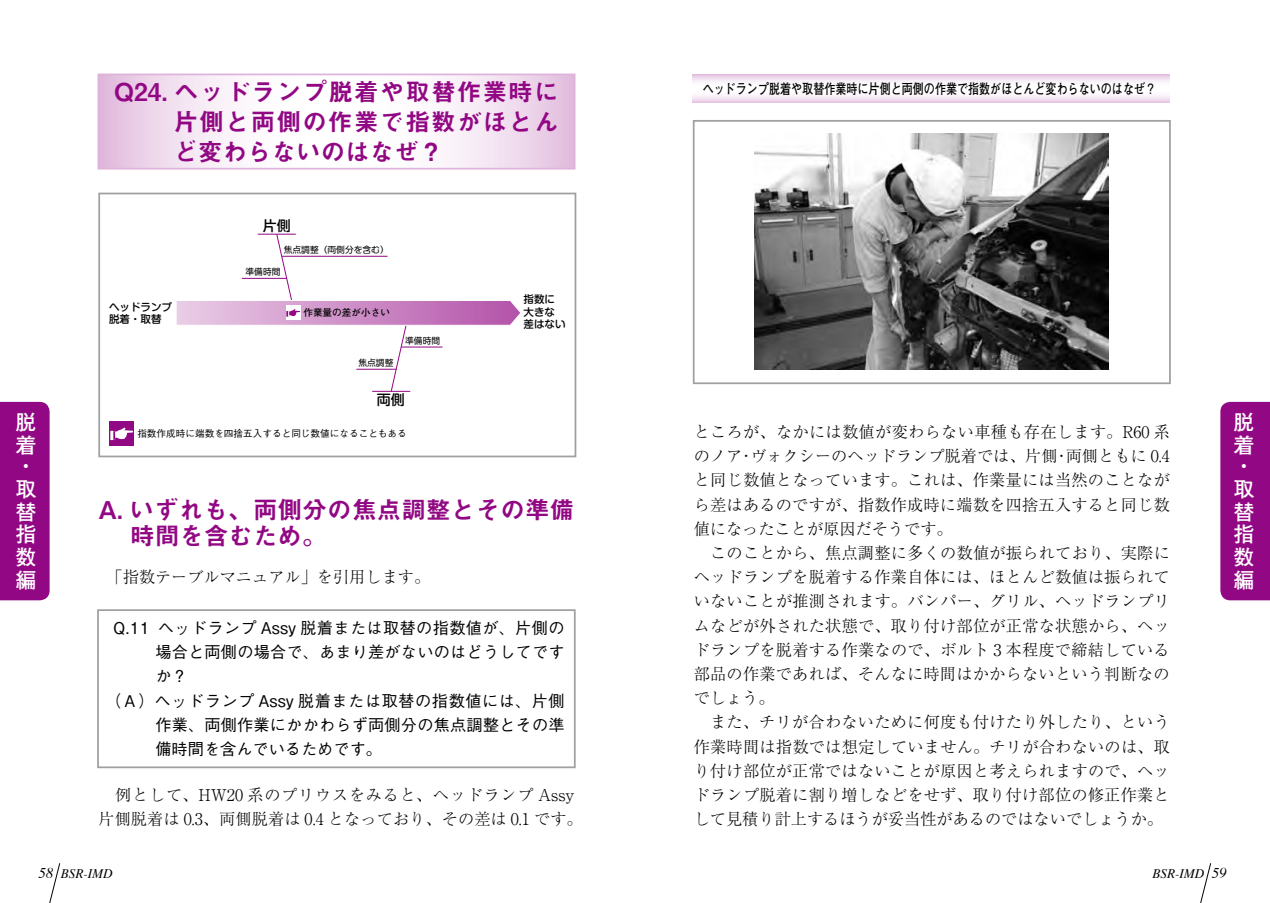
<style>
.page{position:relative;width:1270px;height:903px;background:#fff}
.page>*{position:absolute;margin:0;border:0;box-sizing:border-box;transform-origin:0 0}
.t1{font:24.5px/29.8px "Midashi Go Pro MB31";letter-spacing:.01em;color:#920783}
.t2{font:700 21px/22.6px "Futo Go B101 Pro";color:#fff}
.t3{font:300 16.1px/24.2px "Ryumin Pro";letter-spacing:.015em;color:#000}
.t4{font:500 16.1px "Gothic BBB Pro";letter-spacing:.01em;color:#000}
.t5{font:500 16.1px "Gothic BBB Pro";letter-spacing:.035em;color:#000}
.t6{font:700 14px "Futo Go B101 Pro";color:#000;scale:.79 1}
.t7{font:500 14px "Shin M Go Pro";color:#000}
.t8{font:italic 13.12px "Times";color:#000}
.t9{font:500 10.5px/12.2px "Shin M Go Pro";color:#000}
.t10{font:500 9.62px "Gothic BBB Pro";color:#000}
.t11{font:700 9.62px "Futo Go B101 Pro";color:#000}
.t12{font:8.75px "Shin M Go Pro";color:#000}
.s1{font-size:14.88px}
</style>
<div class="page">
<svg style="left:49px;top:863px;width:11px;height:40px"></svg>
<div style="left:0;top:402px;width:50px;height:198px;background:#920783"></div>
<svg style="left:1200px;top:863px;width:11px;height:40px"></svg>
<div style="left:1220px;top:402px;width:50px;height:198px;background:#920783"></div>
<div style="left:109px;top:421px;width:25px;height:25px;background:#920783"></div>
<svg style="left:110px;top:428px;width:24px;height:12px"></svg>
<svg style="left:176px;top:233px;width:344px;height:159px"></svg>
<div style="left:98px;top:193px;width:478px;height:264px;border:2px solid #9fa0a0"></div>
<svg style="left:101px;top:77px;width:471px;height:90px"></svg>
<div style="left:98px;top:74px;width:477px;height:96px;border:2px solid #deb4da"></div>
<div style="left:97px;top:609px;width:479px;height:159px;border:2px solid #9fa0a0"></div>
<div style="left:693px;top:120px;width:478px;height:264px;border:2px solid #9fa0a0"></div>
<svg style="left:693px;top:74px;width:476px;height:28px"></svg>
<img style="left:755px;top:133px;width:354px;height:236px">
<h1 class="t1" style="left:174px;top:74px;width:387px;text-align:justify;text-indent:-60px">Q24. ヘッドランプ脱着や取替作業時に片側と両側の作業で指数がほとんど変わらないのはなぜ？</h1>
<p class="t7" style="left:263px;top:214px;width:29px">片側</p>
<p class="t12" style="left:284px;top:243px;width:106px">焦点調整（両側分を含む）</p>
<p class="t12" style="left:246px;top:265px;width:36px">準備時間</p>
<p class="t9" style="left:109px;top:299px;width:65px">ヘッドランプ脱着・取替</p>
<p class="t9" style="left:524px;top:292px;width:43px">指数に大きな差はない</p>
<p class="t11" style="left:303px;top:305px;width:88px">作業量の差が小さい</p>
<p class="t12" style="left:358px;top:356px;width:36px">焦点調整</p>
<p class="t12" style="left:405px;top:334px;width:36px">準備時間</p>
<h2 class="t2" style="left:16px;top:408px;width:22px">脱着・取替指数編</h2>
<p class="t7" style="left:377px;top:388px;width:29px">両側</p>
<p class="t10" style="left:137px;top:426px;width:271px">指数作成時に端数を四捨五入すると同じ数値になることもある</p>
<h1 class="t1" style="left:131px;top:493px;width:445px;line-height:26.1px;text-indent:-32px">A. いずれも、両側分の焦点調整とその準備時間を含むため。</h1>
<p class="t3" style="left:98px;top:564px;width:333px">　「指数テーブルマニュアル」を引用します。</p>
<p class="t4" style="left:113px;top:615px;width:453px">Q.11 ヘッドランプ Assy 脱着または取替の指数値が、片側の</p>
<p class="t4" style="left:155px;top:639px;width:411px">場合と両側の場合で、あまり差がないのはどうしてです</p>
<p class="t4" style="left:155px;top:663px;width:34px">か？</p>
<p class="t5" style="left:105px;top:688px;width:461px">（Ａ）ヘッドランプ Assy 脱着または取替の指数値には、片側</p>
<p class="t4" style="left:155px;top:712px;width:411px">作業、両側作業にかかわらず両側分の焦点調整とその準</p>
<p class="t4" style="left:155px;top:736px;width:228px">備時間を含んでいるためです。</p>
<p class="t3" style="left:98px;top:781px;width:486px">　例として、HW20 系のプリウスをみると、ヘッドランプ Assy片側脱着は 0.3、両側脱着は 0.4 となっており、その差は 0.1 です。</p>
<p class="t8" style="left:38px;top:862px;width:76px"><span class="s1">58</span> BSR-IMD</p>
<p class="t6" style="left:703px;top:77px;width:576px">ヘッドランプ脱着や取替作業時に片側と両側の作業で指数がほとんど変わらないのはなぜ？</p>
<p class="t3" style="left:694px;top:419px;width:478px">ところが、なかには数値が変わらない車種も存在します。R60 系のノア・ヴォクシーのヘッドランプ脱着では、片側・両側ともに 0.4と同じ数値となっています。これは、作業量には当然のことながら差はあるのですが、指数作成時に端数を四捨五入すると同じ数値になったことが原因だそうです。<br>　このことから、焦点調整に多くの数値が振られており、実際にヘッドランプを脱着する作業自体には、ほとんど数値は振られていないことが推測されます。バンパー、グリル、ヘッドランプリムなどが外された状態で、取り付け部位が正常な状態から、ヘッドランプを脱着する作業なので、ボルト 3 本程度で締結している部品の作業であれば、そんなに時間はかからないという判断なのでしょう。<br>　また、チリが合わないために何度も付けたり外したり、という作業時間は指数では想定していません。チリが合わないのは、取り付け部位が正常ではないことが原因と考えられますので、ヘッドランプ脱着に割り増しなどをせず、取り付け部位の修正作業として見積り計上するほうが妥当性があるのではないでしょうか。</p>
<h2 class="t2" style="left:1233px;top:408px;width:22px">脱着・取替指数編</h2>
<p class="t8" style="left:1152px;top:862px;width:76px">BSR-IMD <span class="s1">59</span></p>
</div>
